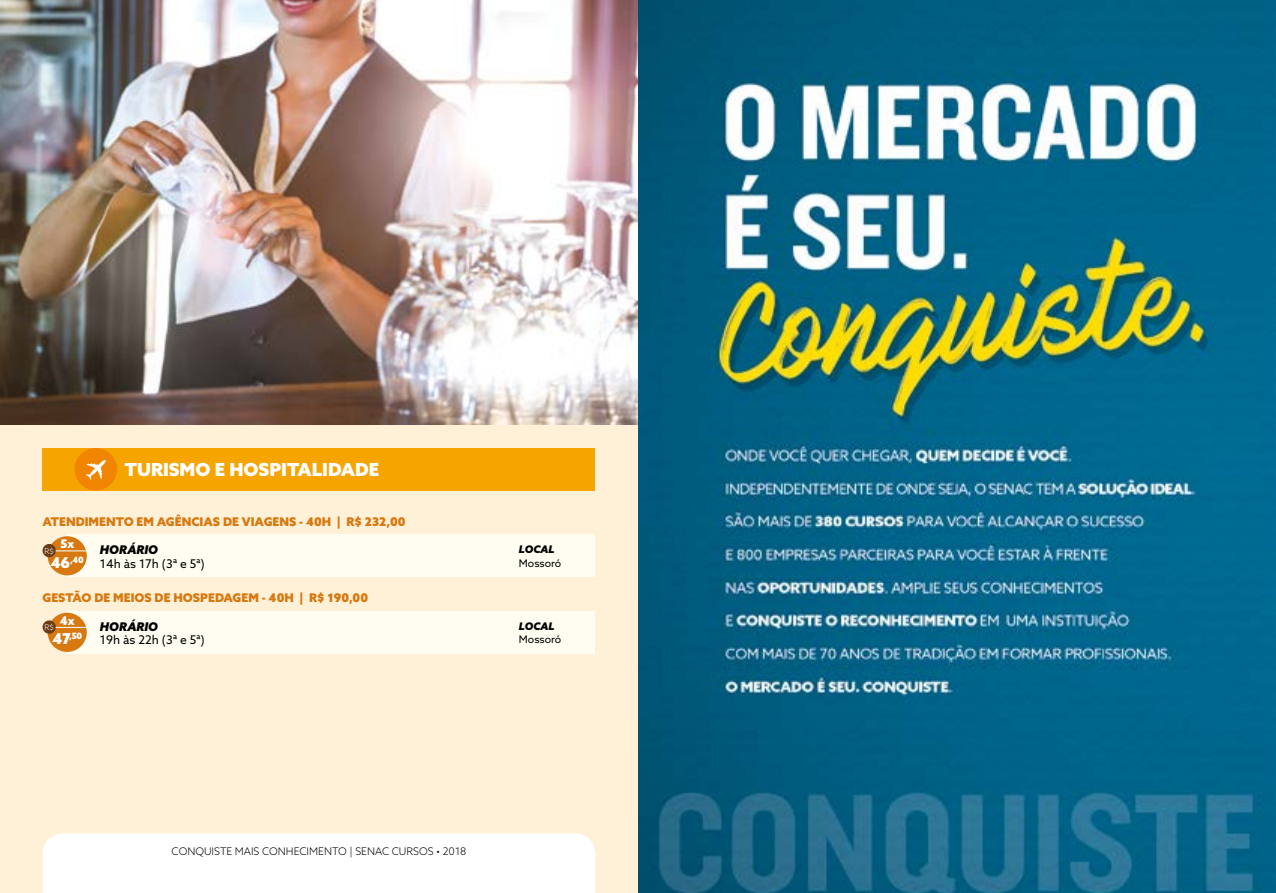
<style>
.page{position:relative;width:1276px;height:893px;background:#fff}
.page>*{position:absolute;margin:0;border:0;box-sizing:border-box;transform-origin:0 0}
.t1{font:900 18px "Azo Sans";color:#fff}
.t2{font:900 12px "Azo Sans";color:#d77911}
.t3{font:12px "Azo Sans";color:#000}
.t4{font:italic 900 12px "Azo Sans";color:#000}
.t5{font:900 12px "Azo Sans";color:#fff}
.t6{font:300 10.5px "Azo Sans";color:#000}
.t7{font:10.5px "Azo Sans";color:#000}
.t8{font:italic 900 10.5px "Azo Sans";color:#000}
.t9{font:900 8.7px "Azo Sans";color:#fff}
.t10{font:300 7.8px "Azo Sans";color:#fff}
.s1{font-size:15px}
</style>
<div class="page">
<img style="left:638px;top:0;width:638px;height:893px">
<div style="left:0;top:0;width:638px;height:893px;background:#fff1d7"></div>
<div style="left:43px;top:833px;width:552px;height:60px;background:#fff"></div>
<div style="left:43px;top:448px;width:552px;height:42px;background:#f6a500"></div>
<div style="left:67px;top:611px;width:528px;height:43px;background:#fffdf1"></div>
<div style="left:48px;top:613px;width:39px;height:39px;background:#d77910;border-radius:50%"></div>
<div style="left:43px;top:620px;width:13px;height:14px;background:#6b3b13;border-radius:50%"></div>
<hr style="left:56px;top:627px;width:30px;height:1px;background:#fff">
<div style="left:67px;top:535px;width:528px;height:42px;background:#fffdf1"></div>
<div style="left:48px;top:536px;width:39px;height:39px;background:#d77910;border-radius:50%"></div>
<div style="left:43px;top:544px;width:13px;height:13px;background:#6b3b13;border-radius:50%"></div>
<hr style="left:56px;top:551px;width:30px;height:1px;background:#fff">
<img style="left:0;top:0;width:638px;height:424px">
<div style="left:75px;top:448px;width:42px;height:42px;background:#f18501;border-radius:50%"></div>
<svg style="left:86px;top:460px;width:20px;height:20px"></svg>
<h1 class="t1" style="left:125px;top:458px;width:256px">TURISMO E HOSPITALIDADE</h1>
<p class="t2" style="left:43px;top:513px;width:364px">ATENDIMENTO EM AGÊNCIAS DE VIAGENS - 40H | R$ 232,00</p>
<p class="t4" style="left:100px;top:542px;width:60px">HORÁRIO</p>
<p class="t3" style="left:100px;top:556px;width:106px">14h às 17h (3ª e 5ª)</p>
<p class="t5" style="left:60px;top:536px;width:15px">5x</p>
<p class="t9" style="left:51px;top:554px;width:35px"><span class="s1">46</span>,40</p>
<p class="t10" style="left:44px;top:546px;width:11px">R$</p>
<p class="t2" style="left:43px;top:590px;width:327px">GESTÃO DE MEIOS DE HOSPEDAGEM - 40H | R$ 190,00</p>
<p class="t4" style="left:100px;top:618px;width:60px">HORÁRIO</p>
<p class="t3" style="left:100px;top:632px;width:106px">19h às 22h (3ª e 5ª)</p>
<p class="t5" style="left:60px;top:612px;width:16px">4x</p>
<p class="t9" style="left:52px;top:630px;width:31px"><span class="s1">47</span>,50</p>
<p class="t10" style="left:44px;top:622px;width:11px">R$</p>
<p class="t8" style="left:519px;top:542px;width:37px">LOCAL</p>
<p class="t7" style="left:519px;top:556px;width:44px">Mossoró</p>
<p class="t8" style="left:519px;top:619px;width:37px">LOCAL</p>
<p class="t7" style="left:519px;top:632px;width:44px">Mossoró</p>
<p class="t6" style="left:171px;top:844px;width:296px">CONQUISTE MAIS CONHECIMENTO | SENAC CURSOS • 2018</p>
</div>
